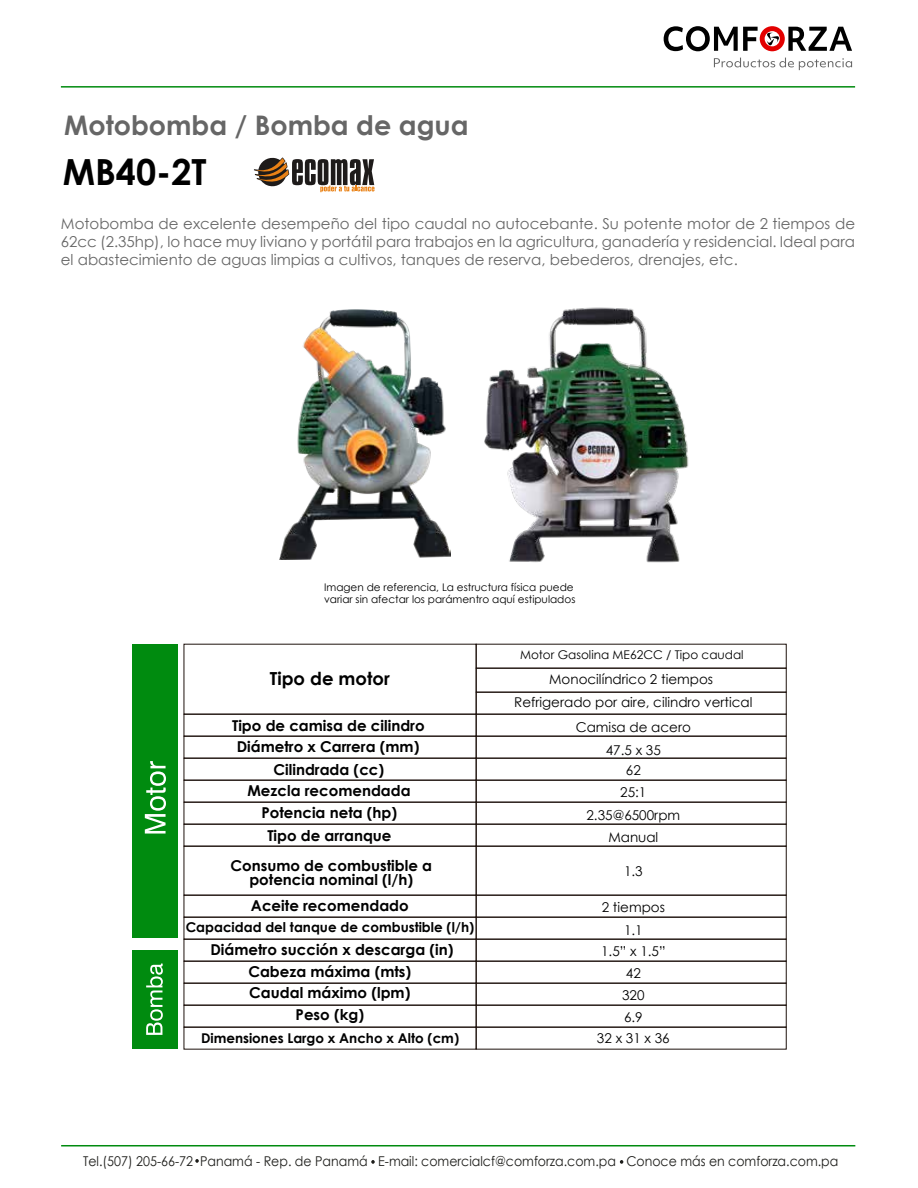
<style>
.page{position:relative;width:918px;height:1188px;background:#fff}
.page>*{position:absolute;margin:0;border:0;box-sizing:border-box;transform-origin:0 0}
.t1{font:700 36px "Century Gothic";color:#000}
.t2{font:700 27px "Century Gothic";color:#666}
.t3{font:700 18px "Century Gothic";color:#000}
.t4{font:15px/18px "Century Gothic";color:#666;text-align:justify}
.t5{font:700 15px/21.9px "Century Gothic";color:#000;text-align:center}
.t6{font:13.5px/22.2px "Century Gothic";color:#000;text-align:center}
.t7{font:13.5px "Century Gothic";color:#1d1d1a;scale:.93 1}
.t8{font:700 13.5px "Century Gothic";color:#000}
.t9{font:12px "Century Gothic";color:#000}
.t10{font:10.5px/12.6px "Century Gothic";color:#000}
</style>
<div class="page">
<svg style="left:371px;top:1160px;width:4px;height:4px"></svg>
<svg style="left:195px;top:1159px;width:4px;height:4px"></svg>
<svg style="left:620px;top:1160px;width:3px;height:4px"></svg>
<svg style="left:664px;top:26px;width:188px;height:25px"></svg>
<svg style="left:714px;top:58px;width:138px;height:12px"></svg>
<hr style="left:61px;top:86px;width:794px;height:2px;background:#008b0f">
<hr style="left:61px;top:1145px;width:794px;height:1px;background:#008b0f">
<div style="left:132px;top:950px;width:45px;height:99px;background:#008b0f"></div>
<div style="left:132px;top:644px;width:45px;height:294px;background:#008b0f"></div>
<svg style="left:145px;top:761px;width:21px;height:73px"></svg>
<svg style="left:146px;top:964px;width:17px;height:71px"></svg>
<div style="left:476px;top:668px;width:310px;height:24px;border:1px solid #1e120d"></div>
<div style="left:476px;top:692px;width:310px;height:22px;border:1px solid #1e120d"></div>
<div style="left:184px;top:714px;width:292px;height:22px;border:1px solid #1e120d"></div>
<div style="left:184px;top:736px;width:292px;height:22px;border:1px solid #1e120d"></div>
<div style="left:184px;top:758px;width:292px;height:22px;border:1px solid #1e120d"></div>
<div style="left:184px;top:780px;width:292px;height:22px;border:1px solid #1e120d"></div>
<div style="left:184px;top:802px;width:292px;height:22px;border:1px solid #1e120d"></div>
<div style="left:184px;top:824px;width:292px;height:22px;border:1px solid #1e120d"></div>
<div style="left:184px;top:846px;width:292px;height:49px;border:1px solid #1e120d"></div>
<div style="left:184px;top:895px;width:292px;height:22px;border:1px solid #1e120d"></div>
<div style="left:184px;top:917px;width:292px;height:22px;border:1px solid #1e120d"></div>
<div style="left:184px;top:939px;width:292px;height:22px;border:1px solid #1e120d"></div>
<div style="left:184px;top:961px;width:292px;height:22px;border:1px solid #1e120d"></div>
<div style="left:184px;top:983px;width:292px;height:22px;border:1px solid #1e120d"></div>
<div style="left:184px;top:1005px;width:292px;height:22px;border:1px solid #1e120d"></div>
<div style="left:184px;top:1027px;width:292px;height:22px;border:1px solid #1e120d"></div>
<div style="left:476px;top:714px;width:310px;height:22px;border:1px solid #1e120d"></div>
<div style="left:476px;top:736px;width:310px;height:22px;border:1px solid #1e120d"></div>
<div style="left:476px;top:758px;width:310px;height:22px;border:1px solid #1e120d"></div>
<div style="left:476px;top:780px;width:310px;height:22px;border:1px solid #1e120d"></div>
<div style="left:476px;top:802px;width:310px;height:22px;border:1px solid #1e120d"></div>
<div style="left:476px;top:824px;width:310px;height:22px;border:1px solid #1e120d"></div>
<div style="left:476px;top:846px;width:310px;height:49px;border:1px solid #1e120d"></div>
<div style="left:476px;top:895px;width:310px;height:22px;border:1px solid #1e120d"></div>
<div style="left:476px;top:917px;width:310px;height:22px;border:1px solid #1e120d"></div>
<div style="left:476px;top:939px;width:310px;height:22px;border:1px solid #1e120d"></div>
<div style="left:476px;top:961px;width:310px;height:22px;border:1px solid #1e120d"></div>
<div style="left:476px;top:983px;width:310px;height:22px;border:1px solid #1e120d"></div>
<div style="left:476px;top:1005px;width:310px;height:22px;border:1px solid #1e120d"></div>
<div style="left:476px;top:1027px;width:310px;height:22px;border:1px solid #1e120d"></div>
<svg style="left:254px;top:157px;width:121px;height:35px"></svg>
<img style="left:484px;top:307px;width:205px;height:256px">
<img style="left:279px;top:309px;width:172px;height:251px">
<h2 class="t2" style="left:64px;top:105px;width:406px">Motobomba / Bomba de agua</h2>
<h1 class="t1" style="left:63px;top:145px;width:145px">MB40-2T</h1>
<p class="t4" style="left:61px;top:214px;width:796px">Motobomba de excelente desempeño del tipo caudal no autocebante. Su potente motor de 2 tiempos de 62cc (2.35hp), lo hace muy liviano y portátil para trabajos en la agricultura, ganadería y residencial. Ideal para el abastecimiento de aguas limpias a cultivos, tanques de reserva, bebederos, drenajes, etc.</p>
<p class="t10" style="left:324px;top:581px;width:253px">Imagen de referencia, La estructura física puede variar sin afectar los parámentro aquí estipulados</p>
<p class="t3" style="left:270px;top:665px;width:121px">Tipo de motor</p>
<p class="t5" style="left:232px;top:714px;width:194px;line-height:21.3px">Tipo de camisa de cilindro<br>Diámetro x Carrera (mm)</p>
<p class="t5" style="left:247px;top:758px;width:165px">Cilindrada (cc)<br>Mezcla recomendada<br>Potencia neta (hp)<br>Tipo de arranque</p>
<p class="t5" style="left:230px;top:858px;width:203px;line-height:13.5px">Consumo de combustible a potencia nominal (l/h)</p>
<p class="t5" style="left:251px;top:894px;width:159px">Aceite recomendado</p>
<p class="t8" style="left:186px;top:917px;width:290px">Capacidad del tanque de combustible (l/h)</p>
<p class="t5" style="left:210px;top:938px;width:244px">Diámetro succión x descarga (in)<br>Cabeza máxima (mts)<br>Caudal máximo (lpm)<br>Peso (kg)</p>
<p class="t8" style="left:201px;top:1028px;width:260px">Dimensiones Largo x Ancho x Alto (cm)</p>
<p class="t9" style="left:520px;top:646px;width:225px">Motor Gasolina ME62CC / Tipo caudal</p>
<p class="t6" style="left:514px;top:668px;width:240px;line-height:23.1px">Monocilíndrico 2 tiempos<br>Refrigerado por aire, cilindro vertical</p>
<p class="t6" style="left:576px;top:716px;width:117px">Camisa de acero<br>47.5 x 35</p>
<p class="t6" style="left:586px;top:759px;width:95px">62<br>25:1<br>2.35@6500rpm<br>Manual</p>
<p class="t6" style="left:624px;top:860px;width:20px">1.3</p>
<p class="t6" style="left:602px;top:895px;width:65px;line-height:23.7px">2 tiempos<br>1.1</p>
<p class="t6" style="left:601px;top:940px;width:66px">1.5” x 1.5”<br>42<br>320<br>6.9</p>
<p class="t6" style="left:597px;top:1027px;width:74px">32 x 31 x 36</p>
<p class="t7" style="left:83px;top:1152px;width:814px">Tel.(507) 205-66-72 Panamá - Rep. de Panamá E-mail: comercialcf@comforza.com.pa Conoce más en comforza.com.pa</p>
</div>
